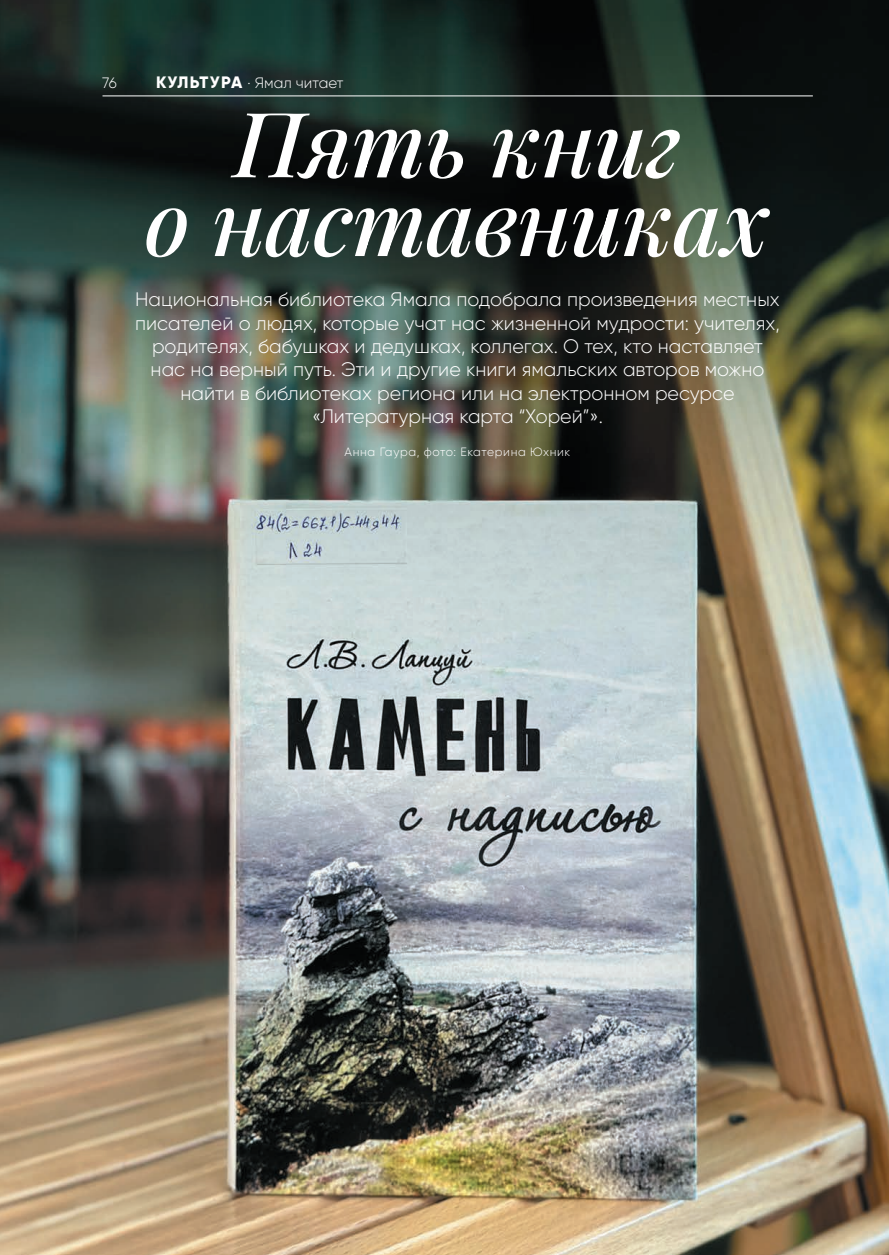
<style>
.page{position:relative;width:889px;height:1255px;background:#fff}
.page>*{position:absolute;margin:0;border:0;box-sizing:border-box;transform-origin:0 0}
.t1{font:italic 500 90.15px/78.6px "Playfair Display";letter-spacing:-.005em;color:#fff;text-align:center}
.t2{font:300 19.5px/23.4px "Gilroy";color:#fff;text-align:center}
.t3{font:300 15px "Gilroy";color:#fff}
.t4{font:300 12px "Gilroy";letter-spacing:.05em;color:#fff}
.s1{font-weight:800;font-size:16.5px}
</style>
<div class="page">
<img style="left:0;top:0;width:889px;height:1254px">
<hr style="left:102px;top:96px;width:711px;height:1px;background:#fff">
<p class="t3" style="left:102px;top:74px;width:16px">76</p>
<p class="t3" style="left:156px;top:74px;width:189px"><span class="s1">КУЛЬТУРА</span> . Ямал читает</p>
<h1 class="t1" style="left:145px;top:97px;width:626px">Пять книг<br>о наставниках</h1>
<p class="t2" style="left:135px;top:287px;width:646px">Национальная библиотека Ямала подобрала произведения местных писателей о людях, которые учат нас жизненной мудрости: учителях, родителях, бабушках и дедушках, коллегах. О тех, кто наставляет нас на верный путь. Эти и другие книги ямальских авторов можно найти в библиотеках региона или на электронном ресурсе «Литературная карта “Хорей”».</p>
<p class="t4" style="left:344px;top:444px;width:227px">Анна Гаура, фото: Екатерина Юхник</p>
</div>
